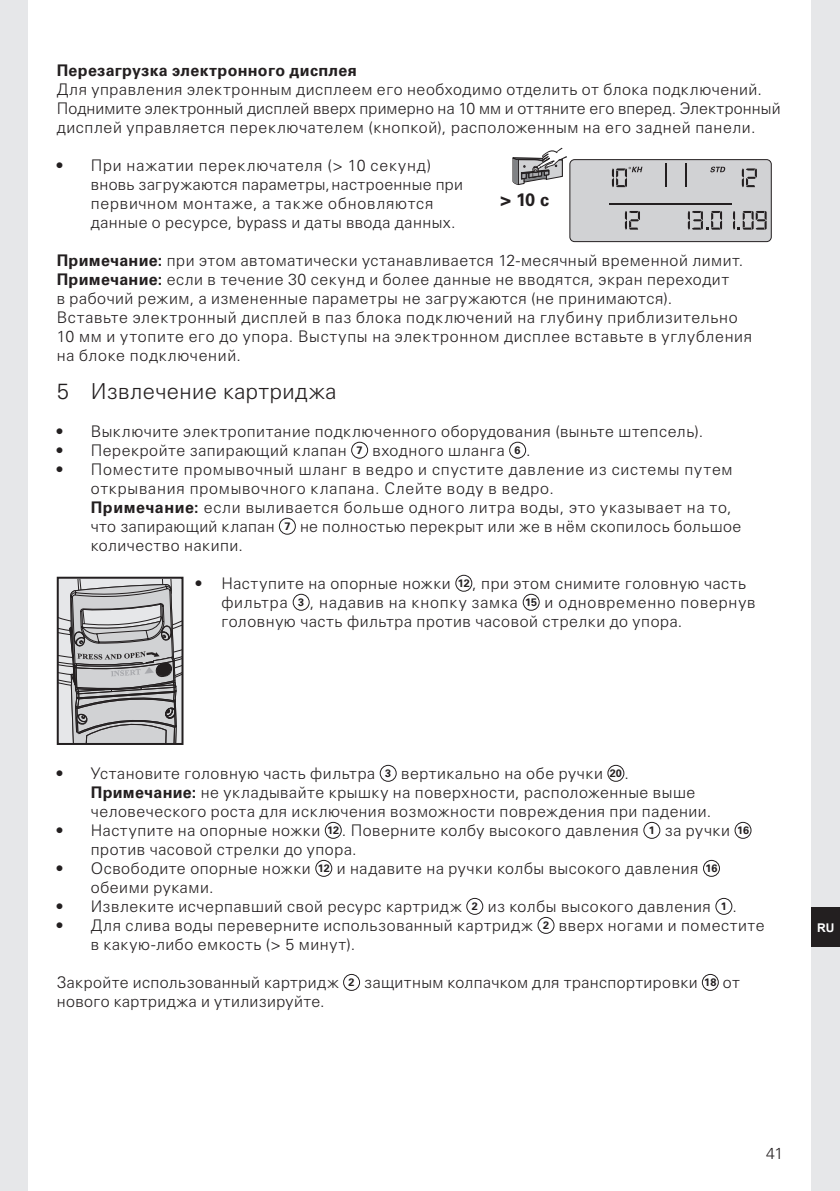
<style>
.page{position:relative;width:840px;height:1191px;background:#fff}
.page>*{position:absolute;margin:0;border:0;box-sizing:border-box;transform-origin:0 0}
.t1{font:300 22px "Univers LTCYR 45";letter-spacing:.02em;color:#231f20}
.t2{font:700 18px "Univers LTCYR 65";color:#231f20}
.t3{font:300 16px/19px "Univers LTCYR 45";letter-spacing:.035em;color:#231f20}
.t4{font:700 16px "Univers LTCYR 65";letter-spacing:.02em;color:#231f20}
.t5{font:700 12px "Arial";color:#fff}
.s1{font-family:"Univers LTCYR 65";font-weight:700}
.s2{font-family:"Univers LTCYR 65";font-weight:700;font-size:10.8px}
</style>
<div class="page">
<div style="left:0;top:0;width:28px;height:1191px;background:#e6e7e9"></div>
<div style="left:811px;top:0;width:28px;height:1191px;background:#e6e7e9"></div>
<div style="left:811px;top:907px;width:28px;height:40px;background:#231f20"></div>
<svg style="left:512px;top:148px;width:54px;height:37px"></svg>
<div style="left:569px;top:160px;width:201px;height:82px;background:#d1d2d4;border-radius:5px"></div>
<div style="left:569px;top:159px;width:202px;height:83px;border:1px solid #231f20;border-radius:5px"></div>
<hr style="left:608px;top:203px;width:123px;height:2px;background:#231f20">
<svg style="left:710px;top:167px;width:15px;height:5px"></svg>
<hr style="left:664px;top:163px;width:2px;height:23px;background:#231f20">
<hr style="left:684px;top:163px;width:2px;height:23px;background:#231f20">
<svg style="left:611px;top:167px;width:31px;height:20px"></svg>
<svg style="left:741px;top:168px;width:15px;height:19px"></svg>
<svg style="left:624px;top:211px;width:15px;height:19px"></svg>
<svg style="left:687px;top:211px;width:34px;height:19px"></svg>
<svg style="left:733px;top:211px;width:33px;height:19px"></svg>
<div style="left:351px;top:442px;width:17px;height:17px;border:1px solid #231f20;border-radius:50%"></div>
<div style="left:509px;top:442px;width:17px;height:17px;border:1px solid #231f20;border-radius:50%"></div>
<div style="left:279px;top:518px;width:17px;height:17px;border:1px solid #231f20;border-radius:50%"></div>
<svg style="left:60px;top:580px;width:120px;height:162px;background:#afaeb0"></svg>
<div style="left:57px;top:577px;width:126px;height:168px;border:2px solid #231f20"></div>
<div style="left:455px;top:575px;width:17px;height:17px;border:1px solid #231f20;border-radius:50%"></div>
<div style="left:292px;top:594px;width:17px;height:17px;border:1px solid #231f20;border-radius:50%"></div>
<div style="left:522px;top:594px;width:17px;height:17px;border:1px solid #231f20;border-radius:50%"></div>
<div style="left:379px;top:765px;width:17px;height:17px;border:1px solid #231f20;border-radius:50%"></div>
<div style="left:607px;top:765px;width:17px;height:17px;border:1px solid #231f20;border-radius:50%"></div>
<div style="left:324px;top:822px;width:17px;height:17px;border:1px solid #231f20;border-radius:50%"></div>
<div style="left:643px;top:822px;width:17px;height:17px;border:1px solid #231f20;border-radius:50%"></div>
<div style="left:734px;top:822px;width:17px;height:17px;border:1px solid #231f20;border-radius:50%"></div>
<div style="left:315px;top:860px;width:17px;height:17px;border:1px solid #231f20;border-radius:50%"></div>
<svg style="left:703px;top:860px;width:16px;height:16px"></svg>
<div style="left:702px;top:860px;width:17px;height:17px;border:1px solid #231f20;border-radius:50%"></div>
<div style="left:466px;top:898px;width:17px;height:17px;border:1px solid #231f20;border-radius:50%"></div>
<div style="left:715px;top:898px;width:17px;height:17px;border:1px solid #231f20;border-radius:50%"></div>
<div style="left:537px;top:917px;width:17px;height:17px;border:1px solid #231f20;border-radius:50%"></div>
<div style="left:343px;top:974px;width:17px;height:17px;border:1px solid #231f20;border-radius:50%"></div>
<div style="left:701px;top:974px;width:17px;height:17px;border:1px solid #231f20;border-radius:50%"></div>
<p class="t4" style="left:57px;top:59px;width:301px">Перезагрузка электронного дисплея</p>
<p class="t3" style="left:57px;top:79px;width:725px">Для управления электронным дисплеем его необходимо отделить от блока подключений.<br>Поднимите электронный дисплей вверх примерно на 10 мм и оттяните его вперед. Электронный дисплей управляется переключателем (кнопкой), расположенным на его задней панели.</p>
<p class="t3" style="left:91px;top:155px;width:373px;text-indent:-34px"><span class="s1">•</span> При нажатии переключателя (&gt; 10 секунд) вновь загружаются параметры,настроенные при первичном монтаже, а также обновляются данные о ресурсе, bypass и даты ввода данных.</p>
<p class="t2" style="left:500px;top:187px;width:50px">&gt; 10 с</p>
<p class="t3" style="left:57px;top:250px;width:696px"><span class="s1">Примечание:</span> при этом автоматически устанавливается 12-месячный временной лимит.<br><span class="s1">Примечание:</span> если в течение 30 секунд и более данные не вводятся, экран переходит<br>в рабочий режим, а измененные параметры не загружаются (не принимаются).<br>Вставьте электронный дисплей в паз блока подключений на глубину приблизительно 10 мм и утопите его до упора. Выступы на электронном дисплее вставьте в углубления на блоке подключений.</p>
<h1 class="t1" style="left:57px;top:376px;width:281px">5 Извлечение картриджа</h1>
<p class="t3" style="left:57px;top:421px;width:647px"><span class="s1">•</span> Выключите электропитание подключенного оборудования (выньте штепсель).</p>
<p class="t3" style="left:57px;top:440px;width:475px"><span class="s1">•</span> Перекройте запирающий клапан <span class="s2">7</span> входного шланга <span class="s2">6</span> .</p>
<p class="t3" style="left:91px;top:459px;width:652px;text-indent:-34px"><span class="s1">•</span> Поместите промывочный шланг в ведро и спустите давление из системы путем открывания промывочного клапана. Слейте воду в ведро.<br><span class="s1">Примечание:</span> если выливается больше одного литра воды, это указывает на то, что запирающий клапан <span class="s2">7</span> не полностью перекрыт или же в нём скопилось большое количество накипи.</p>
<p class="t3" style="left:221px;top:573px;width:535px;text-indent:-26px"><span class="s1">•</span> Наступите на опорные ножки <span class="s2">12</span> , при этом снимите головную часть фильтра <span class="s2">3</span> , надавив на кнопку замка <span class="s2">15</span> и одновременно повернув головную часть фильтра против часовой стрелки до упора.</p>
<p class="t3" style="left:91px;top:763px;width:621px;text-indent:-34px"><span class="s1">•</span> Установите головную часть фильтра <span class="s2">3</span> вертикально на обе ручки <span class="s2">20</span> .<br><span class="s1">Примечание:</span> не укладывайте крышку на поверхности, расположенные выше человеческого роста для исключения возможности повреждения при падении.</p>
<p class="t3" style="left:91px;top:820px;width:659px;text-indent:-34px"><span class="s1">•</span> Наступите на опорные ножки <span class="s2">12</span> . Поверните колбу высокого давления <span class="s2">1</span> за ручки <span class="s2">16 </span>против часовой стрелки до упора.</p>
<p class="t3" style="left:91px;top:858px;width:628px;text-indent:-34px"><span class="s1">•</span> Освободите опорные ножки <span class="s2">12</span> и надавите на ручки колбы высокого давления <span class="s2">16 </span>обеими руками.</p>
<p class="t3" style="left:57px;top:896px;width:681px"><span class="s1">•</span> Извлеките исчерпавший свой ресурс картридж <span class="s2">2</span> из колбы высокого давления <span class="s2">1</span> .</p>
<p class="t3" style="left:91px;top:915px;width:675px;text-indent:-34px"><span class="s1">•</span> Для слива воды переверните использованный картридж <span class="s2">2</span> вверх ногами и поместите в какую-либо емкость (&gt; 5 минут).</p>
<p class="t3" style="left:57px;top:972px;width:684px">Закройте использованный картридж <span class="s2">2</span> защитным колпачком для транспортировки <span class="s2">18</span> от нового картриджа и утилизируйте.</p>
<p class="t5" style="left:816px;top:919px;width:19px">RU</p>
<p class="t3" style="left:765px;top:1143px;width:19px">41</p>
</div>
